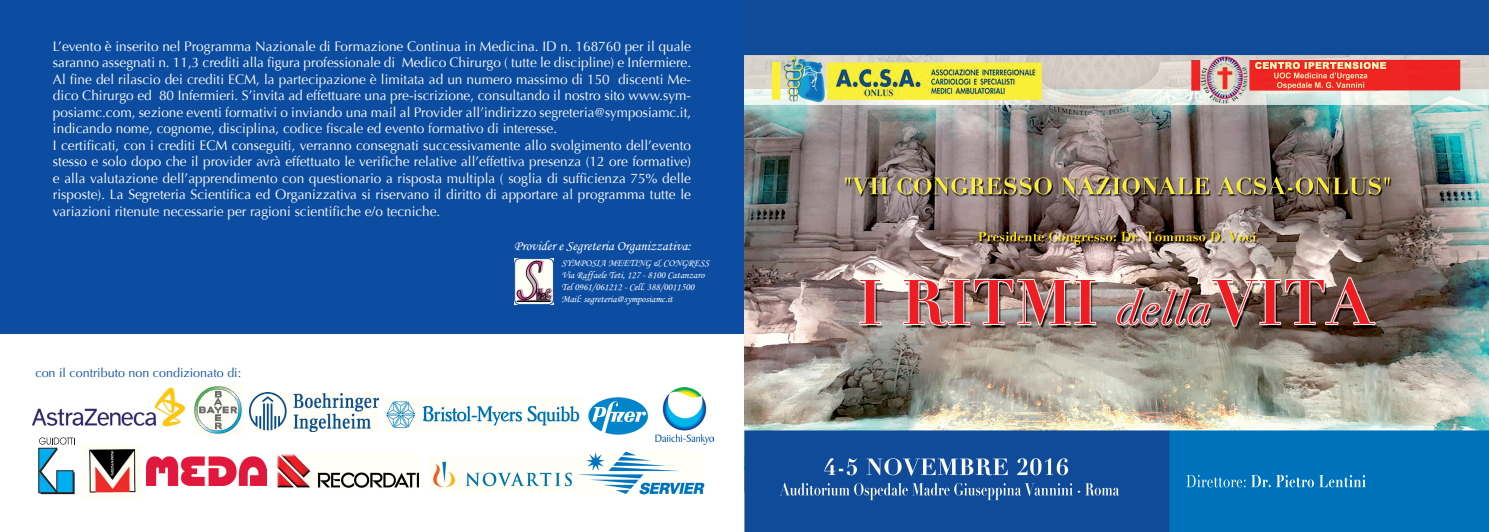
<style>
.page{position:relative;width:1489px;height:532px;background:#fff}
.page>*{position:absolute;margin:0;border:0;box-sizing:border-box;transform-origin:0 0}
.t1{font:13.75px/16.5px "Optima";color:#fff}
.t2{font:13.75px "Monotype Corsiva";color:#fff}
.t3{font:12.5px "Optima";color:#0d4da1}
.t4{font:10px/12px "Monotype Corsiva";color:#fff}
</style>
<div class="page">
<div style="left:0;top:0;width:744px;height:333px;background:#0d4da1"></div>
<img style="left:744px;top:0;width:744px;height:531px">
<img style="left:514px;top:259px;width:39px;height:46px">
<div style="left:35px;top:435px;width:42px;height:59px;background:linear-gradient(to bottom,#fff,#fff)"></div>
<svg style="left:39px;top:437px;width:36px;height:57px"></svg>
<img style="left:81px;top:444px;width:61px;height:49px">
<img style="left:147px;top:456px;width:119px;height:29px">
<img style="left:276px;top:453px;width:142px;height:35px">
<img style="left:431px;top:461px;width:143px;height:28px">
<img style="left:578px;top:451px;width:126px;height:43px">
<img style="left:32px;top:387px;width:152px;height:39px">
<img style="left:193px;top:384px;width:50px;height:51px">
<img style="left:385px;top:400px;width:196px;height:28px">
<img style="left:249px;top:392px;width:130px;height:39px">
<img style="left:656px;top:387px;width:57px;height:57px">
<img style="left:588px;top:397px;width:60px;height:38px">
<p class="t1" style="left:53px;top:38px;width:639px">L’evento è inserito nel Programma Nazionale di Formazione Continua in Medicina. ID n. 168760 per il quale saranno assegnati n. 11,3 crediti alla figura professionale di Medico Chirurgo ( tutte le discipline) e Infermiere.<br>Al fine del rilascio dei crediti ECM, la partecipazione è limitata ad un numero massimo di 150 discenti Me&shy;dico Chirurgo ed 80 Infermieri. S’invita ad effettuare una pre-iscrizione, consultando il nostro sito www.sym&shy;posiamc.com, sezione eventi formativi o inviando una mail al Provider all’indirizzo segreteria@symposiamc.it, indicando nome, cognome, disciplina, codice fiscale ed evento formativo di interesse.<br>I certificati, con i crediti ECM conseguiti, verranno consegnati successivamente allo svolgimento dell’evento stesso e solo dopo che il provider avrà effettuato le verifiche relative all’effettiva presenza (12 ore formative) e alla valutazione dell’apprendimento con questionario a risposta multipla ( soglia di sufficienza 75% delle risposte). La Segreteria Scientifica ed Organizzativa si riservano il diritto di apportare al programma tutte le variazioni ritenute necessarie per ragioni scientifiche e/o tecniche.</p>
<p class="t4" style="left:561px;top:256px;width:149px">SYMPOSIA MEETING &amp; CONGRESS Via Raffaele Teti, 127 - 8100 Catanzaro Tel 0961/061212 - Cell. 388/0011500<br>Mail: segreteria@symposiamc.it</p>
<p class="t2" style="left:514px;top:237px;width:178px">Provider e Segreteria Organizzativa:</p>
<p class="t3" style="left:35px;top:365px;width:207px">con il contributo non condizionato di:</p>
</div>
